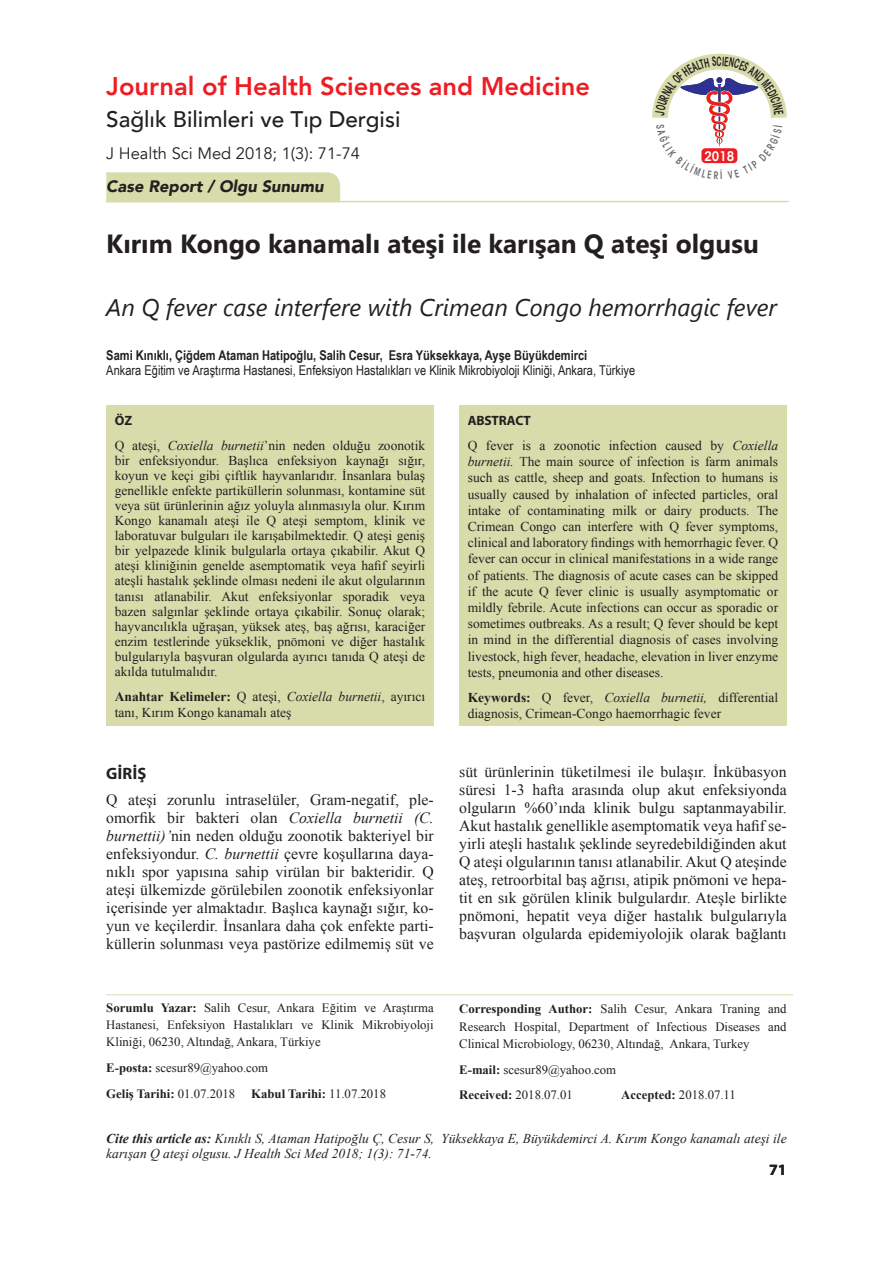
<style>
.page{position:relative;width:893px;height:1263px;background:#fff}
.page>*{position:absolute;margin:0;border:0;box-sizing:border-box;transform-origin:0 0}
.t1{font:700 26.25px "Segoe UI";color:#231f20}
.t2{font:800 25.5px "Avenir";color:#ee1d23}
.t3{font:italic 24px "Segoe UI";color:#231f20}
.t4{font:500 22.5px "Avenir";color:#231f20}
.t5{font:16.5px "Avenir";color:#231f20}
.t6{font:italic 900 16.5px "Avenir";color:#231f20}
.t7{font:700 16.5px "Branding Sans";color:#231f20}
.t8{font:15.75px/18px "Times New Roman";color:#231f20;text-align:justify}
.t9{font:700 15.75px "Branding Sans";color:#231f20}
.t10{font:13.5px/15.1px "Times New Roman";color:#231f20;text-align:justify}
.t11{font:italic 13.5px/15px "Times New Roman";color:#231f20}
.t12{font:13.5px "Arial Narrow";color:#231f20}
.t13{font:700 13.5px "Arial Narrow";color:#231f20}
.t14{font:700 13.5px "Branding Sans";letter-spacing:-.01em;color:#231f20}
.t15{font:13.5px "Avant Garde Cond Demi Tr";color:#fff}
.t16{font:12.9px "Avant Garde Cond Demi Tr";color:#231f20;scale:.67 1}
.t17{font:12.75px/17.2px "Times New Roman";color:#231f20;text-align:justify}
.t18{font:700 12.75px "Times New Roman";color:#231f20}
.s1{font-style:italic}
.s2{font-weight:700}
.s3{font-weight:400}
</style>
<div class="page">
<div style="left:106px;top:405px;width:328px;height:321px;background:#d8dcaa"></div>
<div style="left:459px;top:405px;width:328px;height:321px;background:#d8dcaa"></div>
<hr style="left:106px;top:994px;width:687px;height:1px;background:#d8dcaa">
<hr style="left:106px;top:201px;width:683px;height:1px;background:#d8dcaa">
<div style="left:106px;top:172px;width:234px;height:29px;background:#d8dcaa"></div>
<svg style="left:652px;top:53px;width:135px;height:111px"></svg>
<h2 class="t2" style="left:106px;top:67px;width:485px">Journal of Health Sciences and Medicine</h2>
<h3 class="t4" style="left:106px;top:100px;width:296px">Sağlık Bilimleri ve Tıp Dergisi</h3>
<p class="t5" style="left:106px;top:143px;width:255px">J Health Sci Med 2018; 1(3): 71-74</p>
<p class="t6" style="left:106px;top:173px;width:219px">Case Report / Olgu Sunumu</p>
<p class="t16" style="left:716px;top:53px;width:10px">C</p>
<p class="t15" style="left:704px;top:148px;width:31px">2018</p>
<h1 class="t1" style="left:106px;top:225px;width:654px">Kırım Kongo kanamalı ateşi ile karışan Q ateşi olgusu</h1>
<h3 class="t3" style="left:106px;top:291px;width:672px">An Q fever case interfere with Crimean Congo hemorrhagic fever</h3>
<p class="t13" style="left:106px;top:345px;width:482px">Sami Kınıklı, Çiğdem Ataman Hatipoğlu, Salih Cesur, Esra Yüksekkaya, Ayşe Büyükdemirci</p>
<p class="t12" style="left:106px;top:360px;width:530px">Ankara Eğitim ve Araştırma Hastanesi, Enfeksiyon Hastalıkları ve Klinik Mikrobiyoloji Kliniği, Ankara, Türkiye</p>
<p class="t14" style="left:115px;top:413px;width:19px">ÖZ</p>
<p class="t10" style="left:115px;top:437px;width:312px">Q ateşi, <span class="s1">Coxiella burnetii</span>’nin neden olduğu zoonotik bir enfeksiyondur. Başlıca enfeksiyon kaynağı sığır, koyun ve keçi gibi çiftlik hayvanlarıdır. İnsanlara bulaş genellikle enfekte partiküllerin solunması, kontamine süt veya süt ürünlerinin ağız yoluyla alınmasıyla olur. Kırım Kongo kanamalı ateşi ile Q ateşi semptom, klinik ve laboratuvar bulguları ile karışabilmektedir. Q ateşi geniş bir yelpazede klinik bulgularla ortaya çıkabilir. Akut Q ateşi kliniğinin genelde asemptomatik veya hafif seyirli ateşli hastalık şeklinde olması nedeni ile akut olgularının tanısı atlanabilir. Akut enfeksiyonlar sporadik veya bazen salgınlar şeklinde ortaya çıkabilir. Sonuç olarak; hayvancılıkla uğraşan, yüksek ateş, baş ağrısı, karaciğer enzim testlerinde yükseklik, pnömoni ve diğer hastalık bulgularıyla başvuran olgularda ayırıcı tanıda Q ateşi de akılda tutulmalıdır.</p>
<p class="t10" style="left:115px;top:688px;width:312px;line-height:16.4px"><span class="s2">Anahtar Kelimeler:</span> Q ateşi, <span class="s1">Coxiella burnetii</span>, ayırıcı tanı, Kırım Kongo kanamalı ateş</p>
<p class="t14" style="left:468px;top:413px;width:65px">ABSTRACT</p>
<p class="t10" style="left:468px;top:437px;width:312px;line-height:16.2px">Q fever is a zoonotic infection caused by <span class="s1">Coxiella burnetii.</span> The main source of infection is farm animals such as cattle, sheep and goats. Infection to humans is usually caused by inhalation of infected particles, oral intake of contaminating milk or dairy products. The Crimean Congo can interfere with Q fever symptoms, clinical and laboratory findings with hemorrhagic fever. Q fever can occur in clinical manifestations in a wide range of patients. The diagnosis of acute cases can be skipped if the acute Q fever clinic is usually asymptomatic or mildly febrile. Acute infections can occur as sporadic or sometimes outbreaks. As a result; Q fever should be kept in mind in the differential diagnosis of cases involving livestock, high fever, headache, elevation in liver enzyme tests, pneumonia and other diseases.</p>
<p class="t10" style="left:468px;top:689px;width:312px;line-height:16.2px"><span class="s2">Keywords:</span> Q fever, <span class="s1">Coxiella burnetii,</span> differential diagnosis, Crimean-Congo haemorrhagic fever</p>
<p class="t7" style="left:106px;top:764px;width:41px">GİRİŞ</p>
<p class="t8" style="left:106px;top:791px;width:329px">Q ateşi zorunlu intraselüler, Gram-negatif, ple&shy;omorfik bir bakteri olan <span class="s1">Coxiella burnetii (C. burnettii)’</span>nin neden olduğu zoonotik bakteriyel bir enfeksiyondur. <span class="s1">C. burnettii</span> çevre koşullarına daya&shy;nıklı spor yapısına sahip virülan bir bakteridir. Q ateşi ülkemizde görülebilen zoonotik enfeksiyonlar içerisinde yer almaktadır. Başlıca kaynağı sığır, ko&shy;yun ve keçilerdir. İnsanlara daha çok enfekte parti&shy;küllerin solunması veya pastörize edilmemiş süt ve</p>
<p class="t8" style="left:459px;top:762px;width:329px">süt ürünlerinin tüketilmesi ile bulaşır. İnkübasyon süresi 1-3 hafta arasında olup akut enfeksiyonda olguların %60’ında klinik bulgu saptanmayabilir.<br>Akut hastalık genellikle asemptomatik veya hafif se&shy;yirli ateşli hastalık şeklinde seyredebildiğinden akut Q ateşi olgularının tanısı atlanabilir. Akut Q ateşinde ateş, retroorbital baş ağrısı, atipik pnömoni ve hepa&shy;tit en sık görülen klinik bulgulardır. Ateşle birlikte pnömoni, hepatit veya diğer hastalık bulgularıyla başvuran olgularda epidemiyolojik olarak bağlantı</p>
<p class="t17" style="left:106px;top:999px;width:329px"><span class="s2">Sorumlu Yazar:</span> Salih Cesur, Ankara Eğitim ve Araştırma Hastanesi, Enfeksiyon Hastalıkları ve Klinik Mikrobiyoloji Kliniği, 06230, Altındağ, Ankara, Türkiye</p>
<p class="t17" style="left:106px;top:1055px;width:163px;line-height:25.8px"><span class="s2">E-posta:</span> scesur89@yahoo.com<br><span class="s2">Geliş Tarihi:</span> 01.07.2018</p>
<p class="t17" style="left:459px;top:1000px;width:329px"><span class="s2">Corresponding Author:</span> Salih Cesur, Ankara Traning and Research Hospital, Department of Infectious Diseases and Clinical Microbiology, 06230, Altındağ, Ankara, Turkey</p>
<p class="t17" style="left:459px;top:1056px;width:158px;line-height:25.8px"><span class="s2">E-mail:</span> scesur89@yahoo.com<br><span class="s2">Received:</span> 2018.07.01</p>
<p class="t18" style="left:251px;top:1084px;width:136px">Kabul Tarihi: <span class="s3">11.07.2018</span></p>
<p class="t17" style="left:621px;top:1086px;width:116px"><span class="s2">Accepted:</span> 2018.07.11</p>
<p class="t11" style="left:106px;top:1130px;width:682px"><span class="s2">Cite this article as:</span> Kınıklı S, Ataman Hatipoğlu Ç, Cesur S, Yüksekkaya E, Büyükdemirci A. Kırım Kongo kanamalı ateşi ile karışan Q ateşi olgusu. J Health Sci Med 2018; 1(3): 71-74.</p>
<p class="t9" style="left:769px;top:1162px;width:19px">71</p>
</div>
